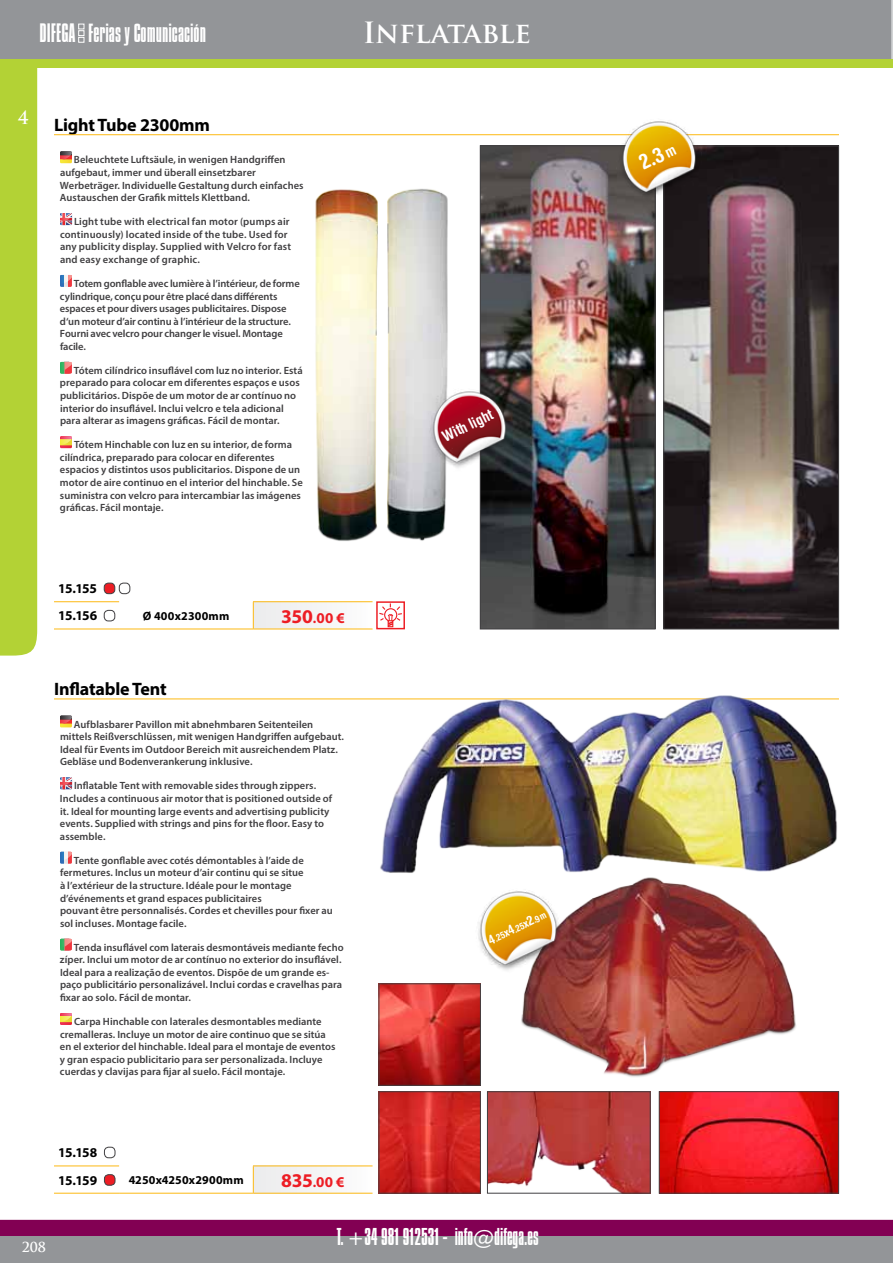
<style>
.page{position:relative;width:893px;height:1263px;background:#fff}
.page>*{position:absolute;margin:0;border:0;box-sizing:border-box;transform-origin:0 0}
.t1{font:700 28.5px "Trajan Pro";letter-spacing:-.02em;color:#fff}
.t2{font:300 22.65px "Compacta BT";color:#fff}
.t3{font:300 21px "Compacta BT";color:#fff}
.t4{font:700 condensed 21px "Helvetica Rounded LT";color:#fff}
.t5{font:700 19.5px "Myriad Pro";letter-spacing:-.02em;color:#ed1d24}
.t6{font:700 18px "Myriad Pro";letter-spacing:-.01em;color:#000}
.t7{font:700 18px "Trajan Pro";color:#fff}
.t8{font:700 condensed 15px "Helvetica Rounded LT";color:#fff}
.t9{font:700 13.5px/27.3px "Myriad Pro";letter-spacing:-.045em;color:#000}
.t10{font:700 13.5px "Trajan Pro";color:#fff}
.t11{font:700 12px "Myriad Pro";letter-spacing:.015em;color:#000}
.t12{font:600 10.5px/12.6px "Myriad Pro";letter-spacing:.005em;color:#414042}
.t13{font:700 condensed 9.3px "Helvetica Rounded LT";color:#fff}
.s1{font-size:22.95px}
.s2{font-size:13.5px}
.s3{font-size:15px}
.s4{font-size:13.05px}
.s5{font-size:11.25px}
</style>
<div class="page">
<div style="left:0;top:1220px;width:893px;height:17px;background:#820053"></div>
<div style="left:0;top:1237px;width:893px;height:26px;background:#939598"></div>
<div style="left:0;top:0;width:891px;height:59px;background:#939598"></div>
<svg style="left:891px;top:0;width:2px;height:59px"></svg>
<svg style="left:78px;top:24px;width:6px;height:19px"></svg>
<div style="left:0;top:59px;width:893px;height:9px;background:#b3d235"></div>
<div style="left:0;top:68px;width:37px;height:588px;background:#b3d235"></div>
<svg style="left:60px;top:151px;width:12px;height:12px"></svg>
<svg style="left:60px;top:213px;width:12px;height:12px"></svg>
<svg style="left:60px;top:275px;width:12px;height:12px"></svg>
<svg style="left:60px;top:362px;width:12px;height:12px"></svg>
<svg style="left:60px;top:436px;width:12px;height:12px"></svg>
<svg style="left:60px;top:715px;width:12px;height:12px"></svg>
<svg style="left:60px;top:777px;width:12px;height:12px"></svg>
<svg style="left:60px;top:852px;width:12px;height:12px"></svg>
<svg style="left:60px;top:939px;width:12px;height:12px"></svg>
<svg style="left:60px;top:1013px;width:12px;height:12px"></svg>
<hr style="left:54px;top:134px;width:785px;height:1px;background:#fdb913">
<div style="left:253px;top:602px;width:120px;height:27px;background:#f4f4f4"></div>
<hr style="left:54px;top:601px;width:65px;height:1px;background:#fdb913">
<hr style="left:54px;top:629px;width:65px;height:1px;background:#fdb913">
<hr style="left:119px;top:629px;width:134px;height:1px;background:#fdb913">
<svg style="left:253px;top:602px;width:1px;height:27px"></svg>
<hr style="left:253px;top:601px;width:120px;height:1px;background:#fdb913">
<hr style="left:253px;top:629px;width:120px;height:1px;background:#fdb913">
<img style="left:482px;top:147px;width:171px;height:480px">
<div style="left:480px;top:145px;width:175px;height:484px;border:1px solid #414042"></div>
<img style="left:665px;top:148px;width:172px;height:479px">
<div style="left:663px;top:146px;width:176px;height:483px;border:1px solid #414042"></div>
<div style="left:104px;top:610px;width:11px;height:11px;border:1px solid #414042;border-radius:4px"></div>
<div style="left:104px;top:583px;width:11px;height:11px;background:#ed1d24;border-radius:4px"></div>
<div style="left:104px;top:583px;width:11px;height:11px;border:1px solid #414042;border-radius:4px"></div>
<div style="left:119px;top:583px;width:11px;height:11px;border:1px solid #414042;border-radius:4px"></div>
<img style="left:617px;top:121px;width:85px;height:82px">
<img style="left:315px;top:189px;width:58px;height:352px">
<img style="left:373px;top:188px;width:75px;height:353px">
<img style="left:427px;top:388px;width:86px;height:85px">
<svg style="left:376px;top:601px;width:29px;height:28px"></svg>
<svg style="left:378px;top:603px;width:25px;height:24px"></svg>
<hr style="left:54px;top:698px;width:785px;height:1px;background:#fdb913">
<img style="left:381px;top:1093px;width:98px;height:98px">
<div style="left:379px;top:1091px;width:102px;height:102px;border:1px solid #414042"></div>
<img style="left:489px;top:1093px;width:160px;height:98px">
<div style="left:487px;top:1091px;width:164px;height:102px;border:1px solid #414042"></div>
<div style="left:253px;top:1166px;width:120px;height:27px;background:#f4f4f4"></div>
<hr style="left:54px;top:1165px;width:65px;height:1px;background:#fdb913">
<hr style="left:54px;top:1193px;width:65px;height:1px;background:#fdb913">
<hr style="left:119px;top:1193px;width:134px;height:1px;background:#fdb913">
<svg style="left:253px;top:1166px;width:1px;height:27px"></svg>
<hr style="left:253px;top:1165px;width:120px;height:1px;background:#fdb913">
<hr style="left:253px;top:1193px;width:120px;height:1px;background:#fdb913">
<div style="left:104px;top:1175px;width:11px;height:10px;background:#ed1d24;border-radius:4px"></div>
<div style="left:104px;top:1174px;width:11px;height:11px;border:1px solid #414042;border-radius:4px"></div>
<div style="left:104px;top:1147px;width:11px;height:11px;border:1px solid #414042;border-radius:4px"></div>
<img style="left:381px;top:985px;width:98px;height:99px">
<div style="left:379px;top:983px;width:102px;height:103px;border:1px solid #414042"></div>
<img style="left:661px;top:1093px;width:176px;height:98px">
<div style="left:659px;top:1091px;width:180px;height:102px;border:1px solid #414042"></div>
<img style="left:377px;top:695px;width:462px;height:178px">
<img style="left:514px;top:872px;width:288px;height:205px">
<img style="left:478px;top:887px;width:86px;height:89px">
<h2 class="t2" style="left:39px;top:20px;width:168px"><span class="s1">DIFEGA</span> Ferias y Comunicación</h2>
<h3 class="t7" style="left:18px;top:107px;width:12px">4</h3>
<h3 class="t6" style="left:54px;top:113px;width:158px">Light Tube 2300mm</h3>
<p class="t12" style="left:60px;top:153px;width:245px;text-indent:14px">Beleuchtete Luftsäule, in wenigen Handgriffen aufgebaut, immer und überall einsetzbarer Werbeträger. Individuelle Gestaltung durch einfaches Austauschen der Grafik mittels Klettband.</p>
<p class="t12" style="left:60px;top:215px;width:233px;text-indent:14px">Light tube with electrical fan motor (pumps air continuously) located inside of the tube. Used for any publicity display. Supplied with Velcro for fast and easy exchange of graphic.</p>
<p class="t12" style="left:60px;top:277px;width:241px;text-indent:14px">Totem gonflable avec lumière à l’intérieur, de forme cylindrique, conçu pour être placé dans différents espaces et pour divers usages publicitaires. Dispose d‘un moteur d’air continu à l’intérieur de la structure.<br>Fourni avec velcro pour changer le visuel. Montage facile.</p>
<p class="t12" style="left:60px;top:364px;width:244px;text-indent:14px">Tótem cilíndrico insuflável com luz no interior. Está preparado para colocar em diferentes espaços e usos publicitários. Dispõe de um motor de ar contínuo no interior do insuflável. Inclui velcro e tela adicional para alterar as imagens gráficas. Fácil de montar.</p>
<p class="t12" style="left:60px;top:438px;width:244px;text-indent:14px">Tótem Hinchable con luz en su interior, de forma cilíndrica, preparado para colocar en diferentes espacios y distintos usos publicitarios. Dispone de un motor de aire continuo en el interior del hinchable. Se suministra con velcro para intercambiar las imágenes gráficas. Fácil montaje.</p>
<h1 class="t1" style="left:363px;top:15px;width:169px">Inflatable</h1>
<h3 class="t8" style="left:439px;top:429px;width:56px;rotate:-26deg">With light</h3>
<p class="t9" style="left:58px;top:574px;width:41px">15.155<br>15.156</p>
<p class="t11" style="left:143px;top:608px;width:88px">Ø 400x2300mm</p>
<h3 class="t5" style="left:281px;top:603px;width:65px">350<span class="s2">.</span><span class="s3">00 €</span></h3>
<h3 class="t6" style="left:54px;top:677px;width:114px">Inflatable Tent</h3>
<p class="t12" style="left:60px;top:717px;width:286px;text-indent:14px">Aufblasbarer Pavillon mit abnehmbaren Seitenteilen mittels Reißverschlüssen, mit wenigen Handgriffen aufgebaut.<br>Ideal für Events im Outdoor Bereich mit ausreichendem Platz.<br>Gebläse und Bodenverankerung inklusive.</p>
<p class="t12" style="left:60px;top:779px;width:274px;text-indent:14px">Inflatable Tent with removable sides through zippers.<br>Includes a continuous air motor that is positioned outside of it. Ideal for mounting large events and advertising publicity events. Supplied with strings and pins for the floor. Easy to assemble.</p>
<p class="t12" style="left:60px;top:854px;width:274px;text-indent:14px">Tente gonflable avec cotés démontables à l’aide de fermetures. Inclus un moteur d’air continu qui se situe<br>à l’extérieur de la structure. Idéale pour le montage d’événements et grand espaces publicitaires<br>pouvant être personnalisés. Cordes et chevilles pour fixer au sol incluses. Montage facile.</p>
<p class="t12" style="left:60px;top:940px;width:285px;text-indent:14px">Tenda insuflável com laterais desmontáveis mediante fecho zíper. Inclui um motor de ar contínuo no exterior do insuflável.<br>Ideal para a realização de eventos. Dispõe de um grande es&shy;paço publicitário personalizável. Inclui cordas e cravelhas para fixar ao solo. Fácil de montar.</p>
<p class="t12" style="left:60px;top:1015px;width:277px;text-indent:14px">Carpa Hinchable con laterales desmontables mediante cremalleras. Incluye un motor de aire continuo que se sitúa en el exterior del hinchable. Ideal para el montaje de eventos y gran espacio publicitario para ser personalizada. Incluye cuerdas y clavijas para fijar al suelo. Fácil montaje.</p>
<p class="t9" style="left:58px;top:1139px;width:41px">15.158<br>15.159</p>
<p class="t11" style="left:129px;top:1172px;width:117px">4250x4250x2900mm</p>
<h3 class="t5" style="left:281px;top:1167px;width:65px">835<span class="s2">.</span><span class="s3">00 €</span></h3>
<p class="t13" style="left:487px;top:937px;width:64px;rotate:-26deg"><span class="s4">4</span>.25<span class="s5">x</span><span class="s4">4</span>.25<span class="s5">x</span><span class="s4">2</span>.9m</p>
<p class="t10" style="left:22px;top:1239px;width:26px">208</p>
<h3 class="t3" style="left:337px;top:1224px;width:203px">T. +34 981 912531 - info@difega.es</h3>
<h3 class="t4" style="left:635px;top:152px;width:39px;rotate:-26deg">2.3<span class="s3">m</span></h3>
</div>
